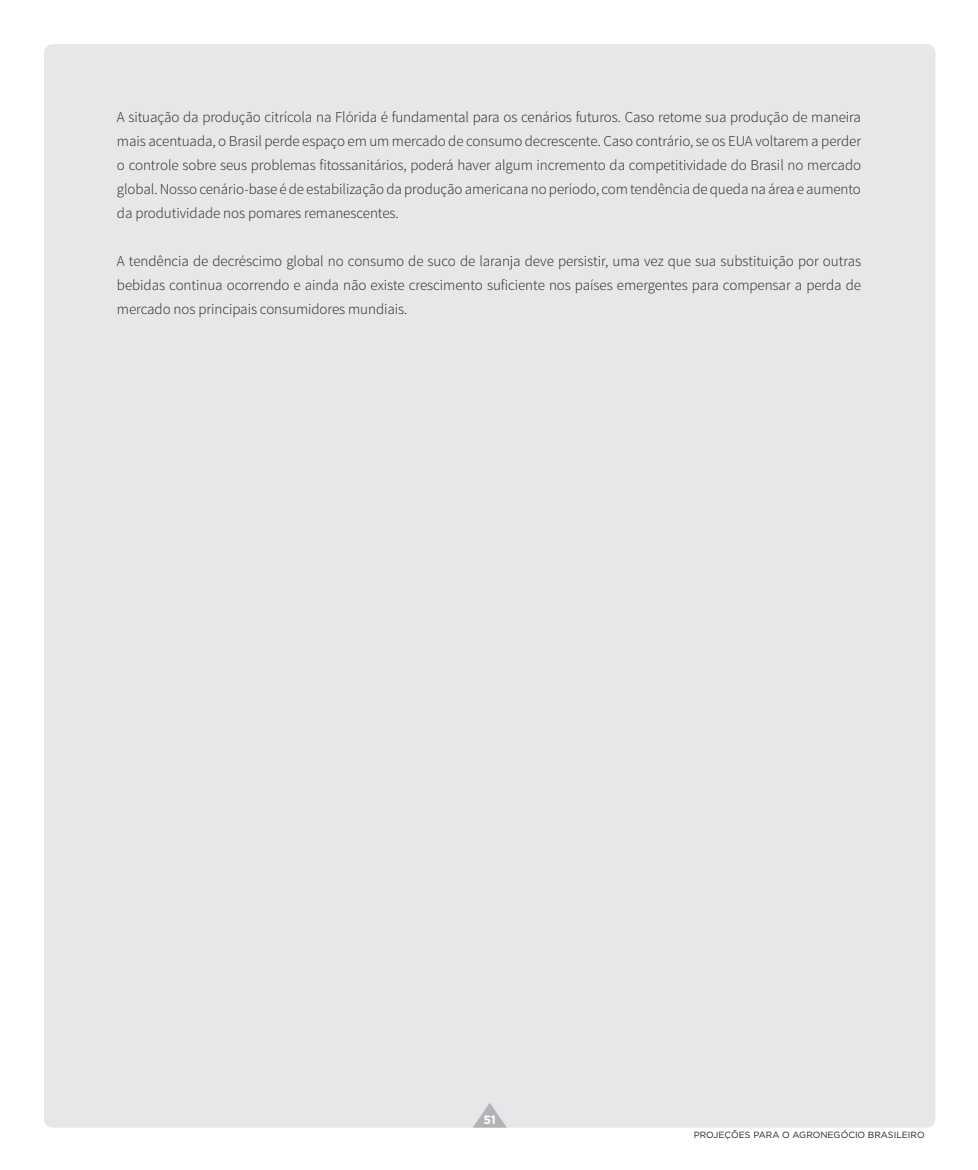
<style>
.page{position:relative;width:978px;height:1170px;background:#fff}
.page>*{position:absolute;margin:0;border:0;box-sizing:border-box;transform-origin:0 0}
.t1{font:300 15px/24px "Source Sans Pro";letter-spacing:-.005em;color:#231f20;text-align:justify}
.t2{font:700 12px "Gotham";color:#fff}
.t3{font:9px "Gotham";color:#231f20}
</style>
<div class="page">
<div style="left:44px;top:44px;width:891px;height:1083px;background:#e6e7e9;border-radius:9px"></div>
<svg style="left:473px;top:1103px;width:33px;height:24px"></svg>
<p class="t1" style="left:117px;top:105px;width:746px">A situação da produção citrícola na Flórida é fundamental para os cenários futuros. Caso retome sua produção de maneira mais acentuada, o Brasil perde espaço em um mercado de consumo decrescente. Caso contrário, se os EUA voltarem a perder o controle sobre seus problemas fitossanitários, poderá haver algum incremento da competitividade do Brasil no mercado global. Nosso cenário-base é de estabilização da produção americana no período, com tendência de queda na área e aumento da produtividade nos pomares remanescentes.</p>
<p class="t1" style="left:117px;top:249px;width:746px">A tendência de decréscimo global no consumo de suco de laranja deve persistir, uma vez que sua substituição por outras bebidas continua ocorrendo e ainda não existe crescimento suficiente nos países emergentes para compensar a perda de mercado nos principais consumidores mundiais.</p>
<p class="t2" style="left:483px;top:1112px;width:14px">51</p>
<p class="t3" style="left:694px;top:1129px;width:233px">PROJEÇÕES PARA O AGRONEGÓCIO BRASILEIRO</p>
</div>
